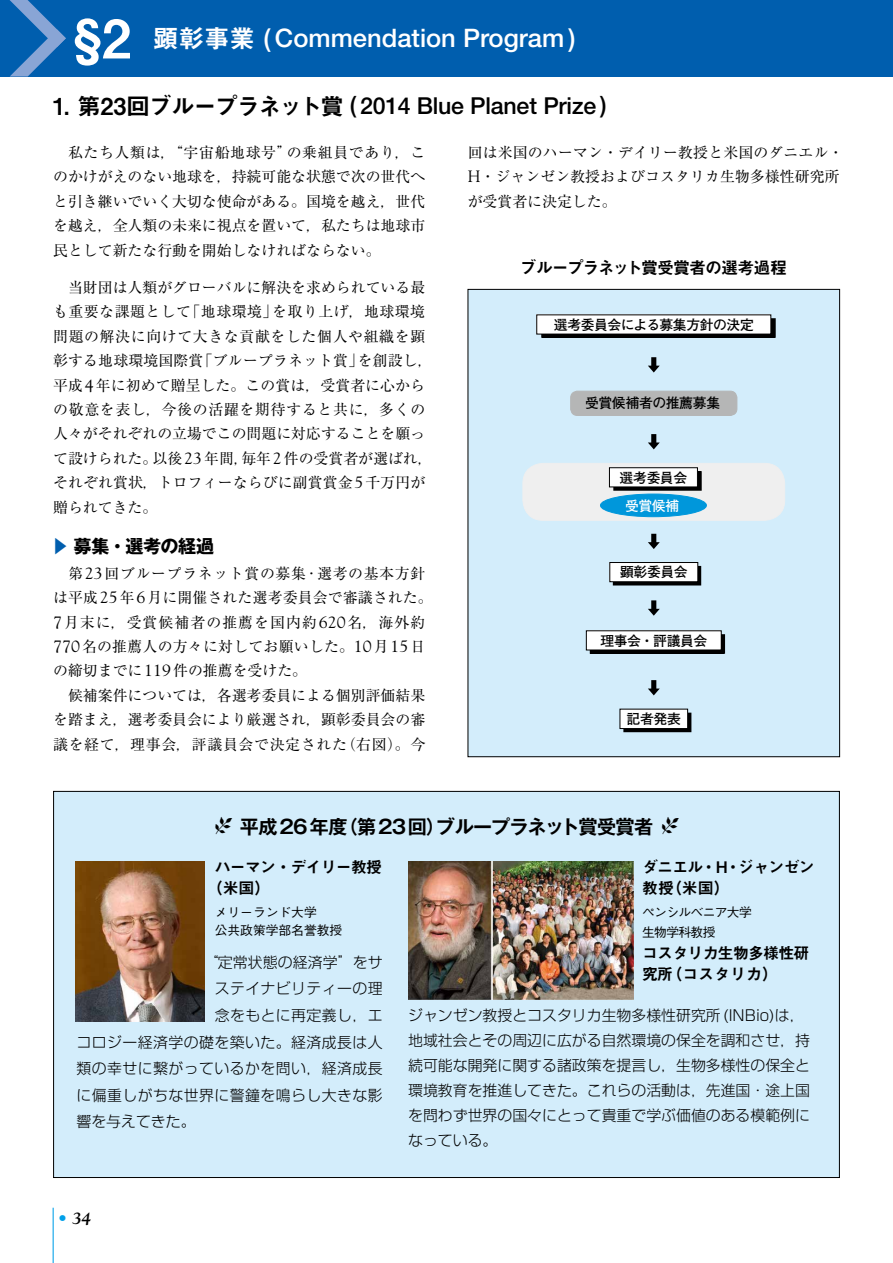
<style>
.page{position:relative;width:893px;height:1263px;background:#fff}
.page>*{position:absolute;margin:0;border:0;box-sizing:border-box;transform-origin:0 0}
.t1{font:500 25.5px "Helvetica Neue LT Std";color:#fff}
.t2{font:500 23.4px "Helvetica Neue LT Std";letter-spacing:-.01em;color:#000}
.t3{font:700 19.2px "Gothic MB101 Pro De";letter-spacing:-.035em;color:#000}
.t4{font:700 18px "Gothic MB101 Pro";letter-spacing:-.015em;color:#000}
.t5{font:16.95px "Midashi Go Pro MB31";letter-spacing:-.065em;color:#000}
.t6{font:italic 700 16.95px "Goudy Std";color:#000}
.t7{font:15.9px/21.3px "Midashi Go Pro MB31";letter-spacing:-.05em;color:#000}
.t8{font:14.85px/24.5px "Ryumin Pro";letter-spacing:.005em;color:#000}
.t9{font:300 14.85px/25px "Shin Go Pro";color:#000}
.t10{font:300 14.85px "Shin Go Pro";letter-spacing:.03em;color:#000}
.t11{font:700 13.8px "Futo Go B101 Pro";letter-spacing:-.03em;color:#000}
.t12{font:700 13.8px "Futo Go B101 Pro";color:#fff}
.t13{font:500 12.75px/18.1px "Gothic BBB Pro";color:#000}
.t14{font:500 12.75px/19.6px "Gothic BBB Pro";letter-spacing:-.05em;color:#000}
.s1{font-family:"Midashi Go Pro MB31";font-weight:400;font-size:53.1px}
.s2{font-family:"Midashi Go Pro MB31";font-weight:400}
.s3{font-family:"Goudy Std";font-size:16.35px}
.s4{font-family:"Midashi Go Pro MB31";font-weight:400;color:#005eae}
.s5{color:#00a0e9}
</style>
<div class="page">
<hr style="left:53px;top:1208px;width:1px;height:55px;background:#00a0e9">
<div style="left:54px;top:791px;width:785px;height:386px;background:#d3edfb"></div>
<div style="left:468px;top:289px;width:372px;height:468px;background:#d3edfb"></div>
<div style="left:0;top:0;width:893px;height:77px;background:#005eae"></div>
<img style="left:408px;top:861px;width:226px;height:138px">
<img style="left:75px;top:861px;width:129px;height:161px">
<svg style="left:10px;top:0;width:56px;height:77px"></svg>
<div style="left:613px;top:566px;width:88px;height:19px;border:2px solid #000"></div>
<div style="left:610px;top:562px;width:88px;height:20px;background:#fff"></div>
<div style="left:610px;top:562px;width:88px;height:20px;border:1px solid #000"></div>
<div style="left:590px;top:635px;width:134px;height:18px;background:#000"></div>
<div style="left:590px;top:634px;width:135px;height:20px;border:2px solid #000"></div>
<div style="left:586px;top:631px;width:135px;height:19px;background:#fff"></div>
<div style="left:523px;top:463px;width:262px;height:57px;background:#efefef;border-radius:20px"></div>
<div style="left:523px;top:463px;width:262px;height:57px;border:1px solid #efefef;border-radius:20px"></div>
<div style="left:542px;top:319px;width:233px;height:18px;background:#000"></div>
<div style="left:541px;top:318px;width:235px;height:20px;border:2px solid #000"></div>
<div style="left:537px;top:315px;width:234px;height:19px;background:#fff"></div>
<div style="left:571px;top:391px;width:166px;height:24px;background:#b5b6b6;border-radius:7px"></div>
<div style="left:570px;top:391px;width:167px;height:25px;border:1px solid #b5b6b6;border-radius:7px"></div>
<div style="left:614px;top:472px;width:87px;height:18px;background:#000"></div>
<div style="left:613px;top:471px;width:89px;height:20px;border:2px solid #000"></div>
<div style="left:609px;top:468px;width:88px;height:19px;background:#fff"></div>
<div style="left:609px;top:467px;width:89px;height:20px;border:1px solid #000"></div>
<div style="left:600px;top:494px;width:106px;height:23px;background:#0097db;border-radius:50%"></div>
<div style="left:600px;top:494px;width:107px;height:23px;border:1px solid #0097db;border-radius:50%"></div>
<div style="left:623px;top:713px;width:68px;height:19px;border:2px solid #000"></div>
<div style="left:620px;top:709px;width:68px;height:19px;background:#fff"></div>
<div style="left:620px;top:709px;width:68px;height:20px;border:1px solid #000"></div>
<svg style="left:648px;top:357px;width:12px;height:15px"></svg>
<svg style="left:648px;top:434px;width:12px;height:15px"></svg>
<svg style="left:648px;top:534px;width:12px;height:15px"></svg>
<svg style="left:648px;top:600px;width:12px;height:16px"></svg>
<svg style="left:648px;top:680px;width:12px;height:15px"></svg>
<h1 class="t1" style="left:73px;top:23px;width:504px"><span class="s1">§2</span> <span class="s2">顕彰事業</span> ( Commendation Program )</h1>
<h2 class="t2" style="left:53px;top:92px;width:555px"><span class="s2">1. 第23回ブループラネット賞</span> ( 2014 Blue Planet Prize )</h2>
<p class="t8" style="left:53px;top:139px;width:374px;text-align:justify;text-indent:15px">私たち人類は，“宇宙船地球号”の乗組員であり，このかけがえのない地球を，持続可能な状態で次の世代へと引き継いでいく大切な使命がある。国境を越え，世代を越え，全人類の未来に視点を置いて，私たちは地球市民として新たな行動を開始しなければならない。</p>
<p class="t8" style="left:53px;top:274px;width:381px;text-indent:15px">当財団は人類がグローバルに解決を求められている最も重要な課題として「地球環境」を取り上げ，地球環境問題の解決に向けて大きな貢献をした個人や組織を顕彰する地球環境国際賞「ブループラネット賞」を創設し，平成<span class="s3">4</span>年に初めて贈呈した。この賞は，受賞者に心からの敬意を表し，今後の活躍を期待すると共に，多くの人々がそれぞれの立場でこの問題に対応することを願って設けられた。以後<span class="s3">23</span>年間，毎年<span class="s3">2</span>件の受賞者が選ばれ，それぞれ賞状，トロフィーならびに副賞賞金<span class="s3">5</span>千万円が贈られてきた。</p>
<p class="t4" style="left:51px;top:531px;width:165px"><span class="s4">▶</span> 募集・選考の経過</p>
<p class="t8" style="left:53px;top:560px;width:381px;text-indent:15px">第<span class="s3">23</span>回ブループラネット賞の募集･選考の基本方針は平成<span class="s3">25</span>年<span class="s3">6</span>月に開催された選考委員会で審議された。<br><span class="s3">7</span>月末に，受賞候補者の推薦を国内約<span class="s3">620</span>名，海外約<br><span class="s3">770</span>名の推薦人の方々に対してお願いした。<span class="s3">10</span>月<span class="s3">15</span>日の締切までに<span class="s3">119</span>件の推薦を受けた。</p>
<p class="t8" style="left:53px;top:682px;width:374px;text-align:justify;text-indent:15px">候補案件については，各選考委員による個別評価結果を踏まえ，選考委員会により厳選され，顕彰委員会の審議を経て，理事会，評議員会で決定された（右図）。今</p>
<p class="t8" style="left:468px;top:139px;width:377px">回は米国のハーマン・デイリー教授と米国のダニエル・<br><span class="s3">H</span>・ジャンゼン教授およびコスタリカ生物多様性研究所が受賞者に決定した。</p>
<p class="t5" style="left:520px;top:254px;width:269px">ブループラネット賞受賞者の選考過程</p>
<p class="t11" style="left:554px;top:313px;width:201px">選考委員会による募集方針の決定</p>
<p class="t11" style="left:585px;top:391px;width:136px">受賞候補者の推薦募集</p>
<p class="t11" style="left:620px;top:466px;width:69px">選考委員会</p>
<p class="t12" style="left:625px;top:494px;width:56px">受賞候補</p>
<p class="t11" style="left:620px;top:561px;width:69px">顕彰委員会</p>
<p class="t11" style="left:600px;top:629px;width:108px">理事会・評議員会</p>
<p class="t11" style="left:626px;top:708px;width:56px">記者発表</p>
<p class="t3" style="left:240px;top:811px;width:415px">平成26年度（第23回）ブループラネット賞受賞者</p>
<p class="t7" style="left:642px;top:854px;width:174px">ダニエル・H・ジャンゼン教授（米国）</p>
<p class="t14" style="left:642px;top:901px;width:111px">ペンシルベニア大学生物学科教授</p>
<p class="t7" style="left:642px;top:940px;width:169px">コスタリカ生物多様性研究所（コスタリカ）</p>
<p class="t9" style="left:408px;top:1001px;width:403px">ジャンゼン教授とコスタリカ生物多様性研究所 (INBio)は，地域社会とその周辺に広がる自然環境の保全を調和させ，持続可能な開発に関する諸政策を提言し，生物多様性の保全と環境教育を推進してきた。これらの活動は，先進国・途上国を問わず世界の国々にとって貴重で学ぶ価値のある模範例になっている。</p>
<p class="t7" style="left:207px;top:854px;width:177px;text-indent:8px">ハーマン・デイリー教授（米国）</p>
<p class="t13" style="left:215px;top:901px;width:129px">メリーランド大学<br>公共政策学部名誉教授</p>
<p class="t9" style="left:204px;top:948px;width:180px">“定常状態の経済学”をサ</p>
<p class="t10" style="left:215px;top:976px;width:170px">ステイナビリティーの理</p>
<p class="t10" style="left:215px;top:1003px;width:170px">念をもとに再定義し，エ</p>
<p class="t10" style="left:77px;top:1030px;width:308px">コロジー経済学の礎を築いた。経済成長は人</p>
<p class="t10" style="left:77px;top:1056px;width:308px">類の幸せに繋がっているかを問い，経済成長</p>
<p class="t10" style="left:77px;top:1083px;width:308px">に偏重しがちな世界に警鐘を鳴らし大きな影</p>
<p class="t9" style="left:77px;top:1107px;width:121px">響を与えてきた。</p>
<p class="t6" style="left:57px;top:1207px;width:35px"><span class="s5">•</span> 34</p>
</div>
